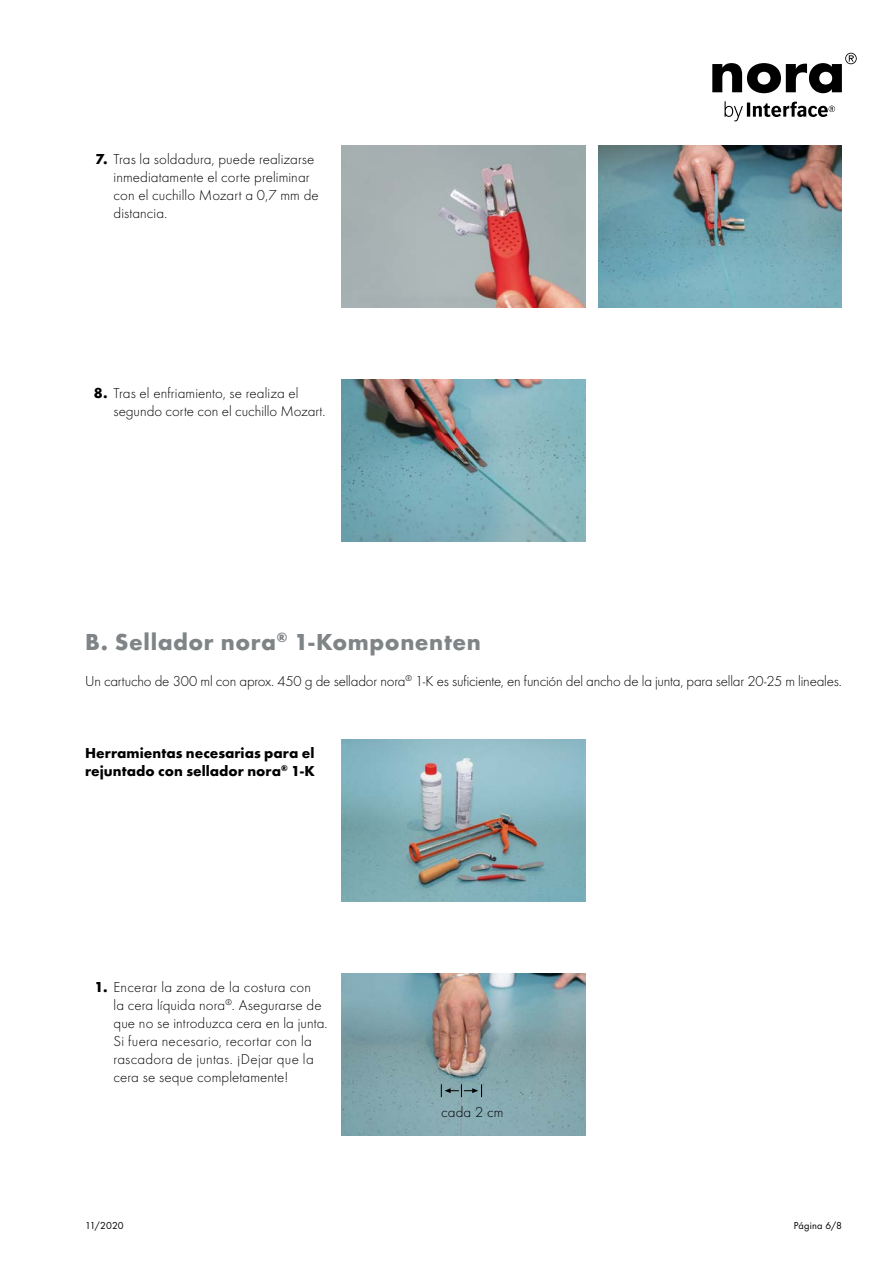
<style>
.page{position:relative;width:893px;height:1263px;background:#fff}
.page>*{position:absolute;margin:0;border:0;box-sizing:border-box;transform-origin:0 0}
.t1{font:700 24px "Futura";letter-spacing:.025em;color:#7f8486}
.t2{font:300 15px/18px "Futura";letter-spacing:.005em;color:#000}
.t3{font:300 15px "Futura";letter-spacing:-.015em;color:#000}
.t4{font:700 15px/18px "Futura";letter-spacing:.005em;color:#000}
.t5{font:10.5px "Futura Boo";letter-spacing:.015em;color:#000}
.s1{font-weight:700}
</style>
<div class="page">
<svg style="left:712px;top:53px;width:145px;height:40px"></svg>
<svg style="left:725px;top:101px;width:110px;height:20px"></svg>
<img style="left:342px;top:146px;width:243px;height:162px">
<img style="left:598px;top:146px;width:244px;height:162px">
<img style="left:342px;top:380px;width:243px;height:162px">
<img style="left:342px;top:740px;width:243px;height:162px">
<img style="left:342px;top:974px;width:243px;height:162px">
<svg style="left:441px;top:1084px;width:41px;height:13px"></svg>
<p class="t2" style="left:114px;top:150px;width:207px;text-indent:-18px"><span class="s1">7.</span> Tras la soldadura, puede realizarse inmediatamente el corte preliminar con el cuchillo Mozart a 0,7 mm de distancia.</p>
<p class="t2" style="left:114px;top:384px;width:213px;text-indent:-20px"><span class="s1">8.</span> Tras el enfriamiento, se realiza el segundo corte con el cuchillo Mozart.</p>
<h1 class="t1" style="left:85px;top:627px;width:397px">B. Sellador nora<sup>®</sup> 1-Komponenten</h1>
<p class="t3" style="left:85px;top:672px;width:758px">Un cartucho de 300 ml con aprox. 450 g de sellador nora<sup>®</sup> 1-K es suficiente, en función del ancho de la junta, para sellar 20-25 m lineales.</p>
<p class="t4" style="left:85px;top:743px;width:231px">Herramientas necesarias para el rejuntado con sellador nora<sup>®</sup> 1-K</p>
<p class="t2" style="left:114px;top:978px;width:216px;text-indent:-19px"><span class="s1">1.</span> Encerar la zona de la costura con<br>la cera líquida nora<sup>®</sup>. Asegurarse de que no se introduzca cera en la junta.<br>Si fuera necesario, recortar con la rascadora de juntas. ¡Dejar que la cera se seque completamente!</p>
<p class="t2" style="left:441px;top:1103px;width:64px">cada 2 cm</p>
<p class="t5" style="left:85px;top:1219px;width:40px">11/2020</p>
<p class="t5" style="left:794px;top:1219px;width:50px">Página 6/8</p>
</div>
